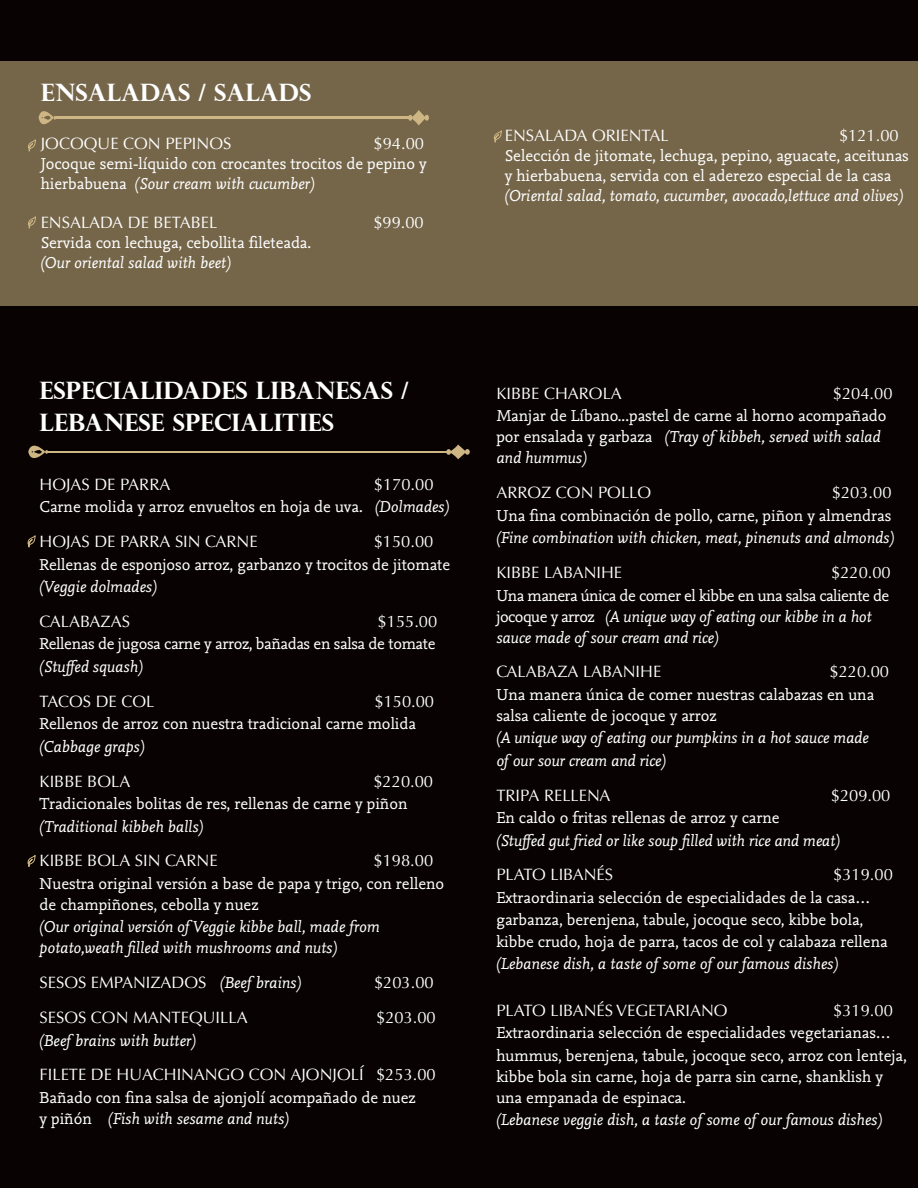
<style>
.page{position:relative;width:918px;height:1188px;background:#080302}
.page>*{position:absolute;margin:0;border:0;box-sizing:border-box;transform-origin:0 0}
.t1{font:700 24px/31.8px "Perpetua Titling";color:#fff}
.t2{font:16.5px/21px "Nexus Mix OT";color:#fff}
.t3{font:italic 16.5px/21px "Nexus Mix OT";color:#fff}
.t4{font:16.5px "Optima";color:#fff}
.t5{font:16.5px/21px "Nexus Mix OT";letter-spacing:-.03em;color:#fff}
.t6{font:16.5px "Nexus Mix OT";letter-spacing:-.02em;color:#fff}
.s1{font-style:italic}
.s2{font-family:"Nexus Mix OT";font-style:italic}
</style>
<div class="page">
<div style="left:0;top:62px;width:918px;height:244px;background:#75664a"></div>
<svg style="left:426px;top:115px;width:3px;height:6px"></svg>
<svg style="left:408px;top:115px;width:3px;height:6px"></svg>
<svg style="left:411px;top:110px;width:15px;height:16px"></svg>
<hr style="left:56px;top:117px;width:354px;height:2px;background:#cdb684">
<svg style="left:465px;top:449px;width:5px;height:6px"></svg>
<svg style="left:446px;top:449px;width:5px;height:6px"></svg>
<svg style="left:450px;top:444px;width:16px;height:15px"></svg>
<svg style="left:28px;top:438px;width:20px;height:28px"></svg>
<hr style="left:48px;top:451px;width:401px;height:2px;background:#cdb684">
<svg style="left:28px;top:111px;width:28px;height:41px"></svg>
<svg style="left:28px;top:532px;width:9px;height:19px"></svg>
<svg style="left:28px;top:852px;width:9px;height:19px"></svg>
<svg style="left:28px;top:216px;width:8px;height:13px"></svg>
<svg style="left:494px;top:130px;width:8px;height:13px"></svg>
<h1 class="t1" style="left:41px;top:76px;width:272px">ENSALADAS / SALADS</h1>
<p class="t4" style="left:41px;top:134px;width:192px">JOCOQUE CON PEPINOS</p>
<p class="t4" style="left:374px;top:134px;width:52px">$94.00</p>
<p class="t2" style="left:41px;top:154px;width:388px;line-height:19.8px">Jocoque semi-líquido con crocantes trocitos de pepino y hierbabuena <span class="s1">(Sour cream with cucumber)</span></p>
<p class="t4" style="left:41px;top:213px;width:178px">ENSALADA DE BETABEL</p>
<p class="t4" style="left:373px;top:213px;width:52px">$99.00</p>
<p class="t2" style="left:41px;top:233px;width:272px">Servida con lechuga, cebollita fileteada.</p>
<p class="t3" style="left:41px;top:253px;width:191px">(Our oriental salad with beet)</p>
<h1 class="t1" style="left:40px;top:374px;width:370px">ESPECIALIDADES LIBANESAS /<br>LEBANESE SPECIALITIES</h1>
<p class="t4" style="left:40px;top:475px;width:132px">HOJAS DE PARRA</p>
<p class="t4" style="left:374px;top:475px;width:61px">$170.00</p>
<p class="t2" style="left:40px;top:497px;width:410px">Carne molida y arroz envueltos en hoja de uva. <span class="s1">(Dolmades)</span></p>
<p class="t4" style="left:40px;top:532px;width:220px">HOJAS DE PARRA SIN CARNE</p>
<p class="t4" style="left:374px;top:532px;width:61px">$150.00</p>
<p class="t2" style="left:40px;top:554px;width:412px">Rellenas de esponjoso arroz, garbanzo y trocitos de jitomate</p>
<p class="t3" style="left:40px;top:577px;width:118px">(Veggie dolmades)</p>
<p class="t4" style="left:40px;top:612px;width:92px">CALABAZAS</p>
<p class="t4" style="left:378px;top:612px;width:61px">$155.00</p>
<p class="t6" style="left:40px;top:635px;width:397px">Rellenas de jugosa carne y arroz, bañadas en salsa de tomate</p>
<p class="t3" style="left:40px;top:657px;width:104px">(Stuffed squash)</p>
<p class="t4" style="left:40px;top:692px;width:116px">TACOS DE COL</p>
<p class="t4" style="left:375px;top:692px;width:61px">$150.00</p>
<p class="t2" style="left:40px;top:714px;width:378px">Rellenos de arroz con nuestra tradicional carne molida</p>
<p class="t3" style="left:40px;top:736px;width:106px">(Cabbage graps)</p>
<p class="t4" style="left:40px;top:771px;width:92px">KIBBE BOLA</p>
<p class="t4" style="left:373px;top:771px;width:61px">$220.00</p>
<p class="t2" style="left:40px;top:794px;width:369px">Tradicionales bolitas de res, rellenas de carne y piñon</p>
<p class="t3" style="left:40px;top:816px;width:165px">(Traditional kibbeh balls)</p>
<p class="t4" style="left:40px;top:851px;width:180px">KIBBE BOLA SIN CARNE</p>
<p class="t4" style="left:374px;top:851px;width:61px">$198.00</p>
<p class="t2" style="left:40px;top:874px;width:406px">Nuestra original versión a base de papa y trigo, con relleno de champiñones, cebolla y nuez</p>
<p class="t3" style="left:40px;top:917px;width:342px">(Our original versión of Veggie kibbe ball, made from potato,weath filled with mushrooms and nuts)</p>
<p class="t4" style="left:40px;top:973px;width:262px">SESOS EMPANIZADOS <span class="s2">(Beef brains)</span></p>
<p class="t4" style="left:374px;top:973px;width:61px">$203.00</p>
<p class="t4" style="left:40px;top:1008px;width:210px">SESOS CON MANTEQUILLA</p>
<p class="t4" style="left:376px;top:1008px;width:61px">$203.00</p>
<p class="t3" style="left:40px;top:1030px;width:157px">(Beef brains with butter)</p>
<p class="t4" style="left:40px;top:1065px;width:398px">FILETE DE HUACHINANGO CON AJONJOLÍ $253.00</p>
<p class="t2" style="left:40px;top:1088px;width:378px">Bañado con fina salsa de ajonjolí acompañado de nuez y piñón <span class="s1">(Fish with sesame and nuts)</span></p>
<p class="t4" style="left:505px;top:126px;width:165px">ENSALADA ORIENTAL</p>
<p class="t4" style="left:839px;top:126px;width:61px">$121.00</p>
<p class="t2" style="left:505px;top:147px;width:405px;line-height:19.8px">Selección de jitomate, lechuga, pepino, aguacate, aceitunas y hierbabuena, servida con el aderezo especial de la casa</p>
<p class="t3" style="left:505px;top:186px;width:399px">(Oriental salad, tomato, cucumber, avocado,lettuce and olives)</p>
<p class="t4" style="left:496px;top:384px;width:127px">KIBBE CHAROLA</p>
<p class="t4" style="left:833px;top:384px;width:61px">$204.00</p>
<p class="t2" style="left:496px;top:406px;width:392px">Manjar de Líbano...pastel de carne al horno acompañado por ensalada y garbaza <span class="s1">(Tray of kibbeh, served with salad and hummus)</span></p>
<p class="t4" style="left:496px;top:483px;width:156px">ARROZ CON POLLO</p>
<p class="t4" style="left:832px;top:483px;width:61px">$203.00</p>
<p class="t2" style="left:496px;top:505px;width:396px">Una fina combinación de pollo, carne, piñon y almendras</p>
<p class="t3" style="left:496px;top:528px;width:399px">(Fine combination with chicken, meat, pinenuts and almonds)</p>
<p class="t4" style="left:496px;top:563px;width:127px">KIBBE LABANIHE</p>
<p class="t4" style="left:831px;top:563px;width:61px">$220.00</p>
<p class="t5" style="left:496px;top:585px;width:395px">Una manera única de comer el kibbe en una salsa caliente de jocoque y arroz <span class="s1">(A unique way of eating our kibbe in a hot sauce made of sour cream and rice)</span></p>
<p class="t4" style="left:496px;top:662px;width:166px">CALABAZA LABANIHE</p>
<p class="t4" style="left:830px;top:662px;width:61px">$220.00</p>
<p class="t2" style="left:496px;top:685px;width:379px">Una manera única de comer nuestras calabazas en una salsa caliente de jocoque y arroz</p>
<p class="t3" style="left:496px;top:727px;width:374px;line-height:22.5px">(A unique way of eating our pumpkins in a hot sauce made of our sour cream and rice)</p>
<p class="t4" style="left:496px;top:786px;width:116px">TRIPA RELLENA</p>
<p class="t4" style="left:831px;top:786px;width:61px">$209.00</p>
<p class="t2" style="left:496px;top:808px;width:285px">En caldo o fritas rellenas de arroz y carne</p>
<p class="t3" style="left:496px;top:830px;width:344px">(Stuffed gut fried or like soup filled with rice and meat)</p>
<p class="t4" style="left:496px;top:865px;width:118px">PLATO LIBANÉS</p>
<p class="t4" style="left:833px;top:865px;width:61px">$319.00</p>
<p class="t2" style="left:496px;top:887px;width:376px;line-height:22.5px">Extraordinaria selección de especialidades de la casa… garbanza, berenjena, tabule, jocoque seco, kibbe bola,</p>
<p class="t2" style="left:496px;top:931px;width:393px">kibbe crudo, hoja de parra, tacos de col y calabaza rellena</p>
<p class="t3" style="left:496px;top:954px;width:343px">(Lebanese dish, a taste of some of our famous dishes)</p>
<p class="t4" style="left:496px;top:1001px;width:233px">PLATO LIBANÉS VEGETARIANO</p>
<p class="t4" style="left:833px;top:1001px;width:61px">$319.00</p>
<p class="t2" style="left:496px;top:1022px;width:412px;line-height:22.5px">Extraordinaria selección de especialidades vegetarianas… hummus, berenjena, tabule, jocoque seco, arroz con lenteja,</p>
<p class="t2" style="left:496px;top:1067px;width:388px">kibbe bola sin carne, hoja de parra sin carne, shanklish y una empanada de espinaca.</p>
<p class="t3" style="left:496px;top:1110px;width:387px">(Lebanese veggie dish, a taste of some of our famous dishes)</p>
</div>
